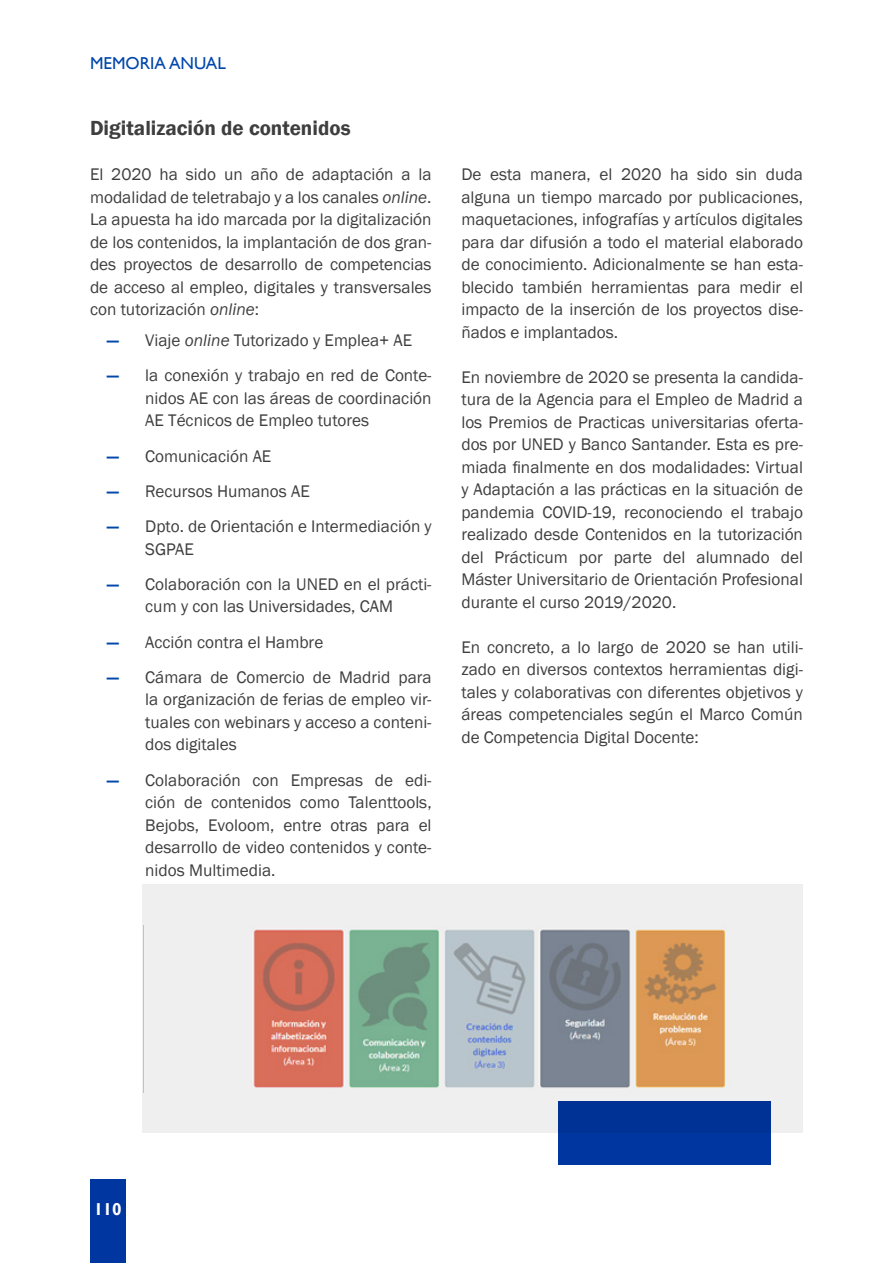
<style>
.page{position:relative;width:893px;height:1263px;background:#fff}
.page>*{position:absolute;margin:0;border:0;box-sizing:border-box;transform-origin:0 0}
.t1{font:600 21px "Franklin Gothic";color:#3e3e3f}
.t2{font:17.25px/22.5px "Franklin Gothic";color:#3e3e3f;text-align:justify}
.t3{font:17.25px "Gill Sans";color:#0047aa}
.t4{font:700 17.25px "Gill Sans";color:#fff}
.s1{font-style:italic}
.s2{font-weight:600;color:#0047aa}
</style>
<div class="page">
<div style="left:90px;top:1179px;width:35px;height:84px;background:#0036a0"></div>
<div style="left:143px;top:884px;width:660px;height:249px;background:#efefef"></div>
<img style="left:143px;top:925px;width:584px;height:167px">
<div style="left:558px;top:1101px;width:212px;height:64px;background:#0036a0"></div>
<p class="t3" style="left:90px;top:53px;width:137px">MEMORIA ANUAL</p>
<h4 class="t1" style="left:90px;top:115px;width:262px">Digitalización de contenidos</h4>
<p class="t2" style="left:90px;top:163px;width:343px">El 2020 ha sido un año de adaptación a la modalidad de teletrabajo y a los canales <span class="s1">online</span>.<br>La apuesta ha ido marcada por la digitalización de los contenidos, la implantación de dos gran&shy;des proyectos de desarrollo de competencias de acceso al empleo, digitales y transversales con tutorización <span class="s1">online</span>:</p>
<p class="t2" style="left:107px;top:329px;width:307px"><span class="s2">—</span> Viaje <span class="s1">online</span> Tutorizado y Emplea+ AE</p>
<p class="t2" style="left:145px;top:365px;width:288px;text-indent:-38px"><span class="s2">—</span> la conexión y trabajo en red de Conte&shy;nidos AE con las áreas de coordinación AE Técnicos de Empleo tutores</p>
<p class="t2" style="left:107px;top:445px;width:166px"><span class="s2">—</span> Comunicación AE</p>
<p class="t2" style="left:107px;top:480px;width:204px"><span class="s2">—</span> Recursos Humanos AE</p>
<p class="t2" style="left:145px;top:515px;width:288px;text-indent:-38px"><span class="s2">—</span> Dpto. de Orientación e Intermediación y<br>SGPAE</p>
<p class="t2" style="left:107px;top:573px;width:326px;text-align:center"><span class="s2">—</span> Colaboración con la UNED en el prácti&shy;cum y con las Universidades, CAM</p>
<p class="t2" style="left:107px;top:631px;width:218px"><span class="s2">—</span> Acción contra el Hambre</p>
<p class="t2" style="left:145px;top:666px;width:288px;text-indent:-38px"><span class="s2">—</span> Cámara de Comercio de Madrid para la organización de ferias de empleo vir&shy;tuales con webinars y acceso a conteni&shy;dos digitales</p>
<p class="t2" style="left:145px;top:769px;width:288px;text-indent:-38px"><span class="s2">—</span> Colaboración con Empresas de edi&shy;ción de contenidos como Talenttools, Bejobs, Evoloom, entre otras para el desarrollo de video contenidos y conte&shy;nidos Multimedia.</p>
<p class="t2" style="left:461px;top:163px;width:343px">De esta manera, el 2020 ha sido sin duda alguna un tiempo marcado por publicaciones, maquetaciones, infografías y artículos digitales para dar difusión a todo el material elaborado de conocimiento. Adicionalmente se han esta&shy;blecido también herramientas para medir el impacto de la inserción de los proyectos dise&shy;ñados e implantados.</p>
<p class="t2" style="left:461px;top:366px;width:343px">En noviembre de 2020 se presenta la candida&shy;tura de la Agencia para el Empleo de Madrid a los Premios de Practicas universitarias oferta&shy;dos por UNED y Banco Santander. Esta es pre&shy;miada finalmente en dos modalidades: Virtual y Adaptación a las prácticas en la situación de pandemia COVID-19, reconociendo el trabajo realizado desde Contenidos en la tutorización del Prácticum por parte del alumnado del Máster Universitario de Orientación Profesional durante el curso 2019/2020.</p>
<p class="t2" style="left:461px;top:636px;width:343px">En concreto, a lo largo de 2020 se han utili&shy;zado en diversos contextos herramientas digi&shy;tales y colaborativas con diferentes objetivos y áreas competenciales según el Marco Común de Competencia Digital Docente:</p>
<p class="t4" style="left:94px;top:1199px;width:29px">110</p>
</div>
